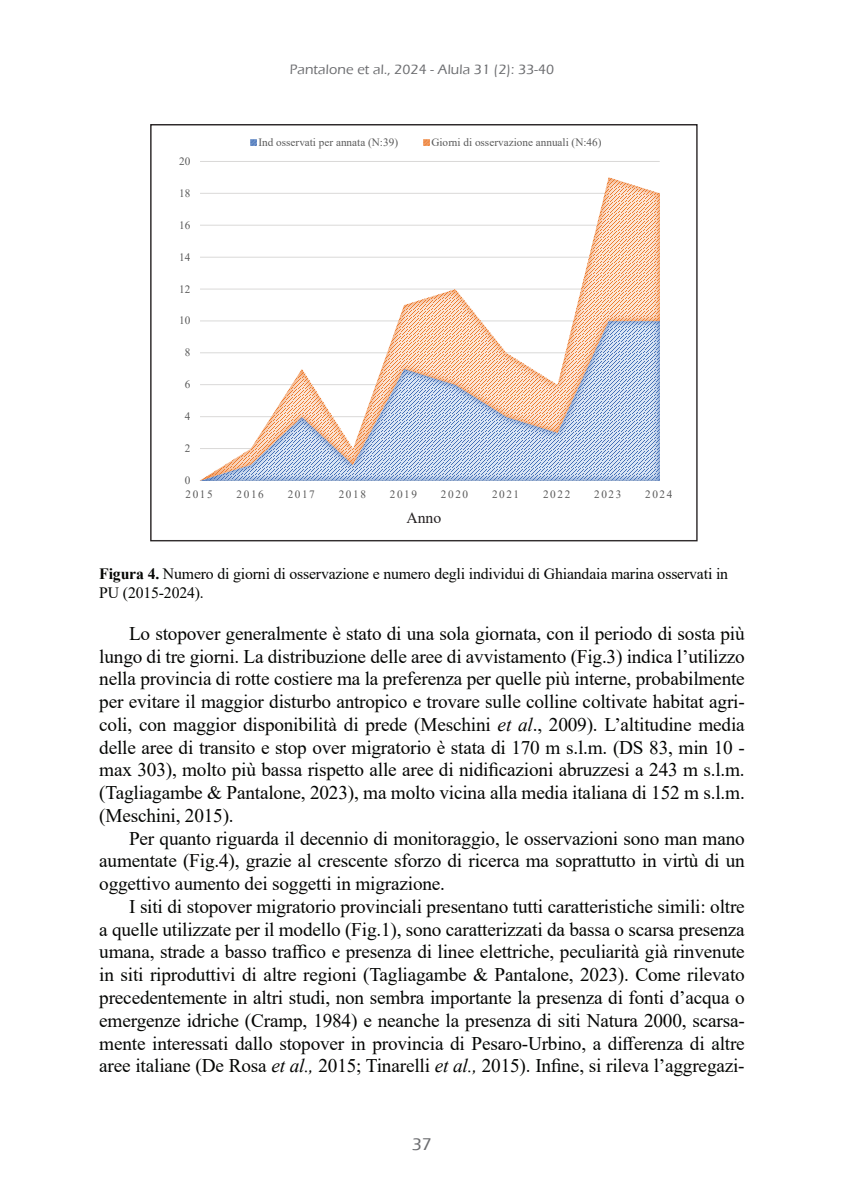
<style>
.page{position:relative;width:844px;height:1191px;background:#fff}
.page>*{position:absolute;margin:0;border:0;box-sizing:border-box;transform-origin:0 0}
.t1{font:19.25px/22.8px "Times New Roman";letter-spacing:-.01em;color:#040503;text-align:justify}
.t2{font:500 17.5px "Eras ITC";color:#6c6d70}
.t3{font:15.75px/18.9px "Times New Roman";letter-spacing:-.01em;color:#040503}
.t4{font:15.75px "Times New Roman";color:#231f20}
.t5{font:500 14px "Eras ITC";letter-spacing:.01em;color:#6c6d70}
.t6{font:11.2px "Times New Roman";letter-spacing:.005em;color:#595959}
.s1{font-weight:700}
.s2{font-style:italic}
</style>
<div class="page">
<hr style="left:200px;top:480px;width:459px;height:1px;background:#dad9d8">
<hr style="left:200px;top:161px;width:459px;height:1px;background:#dad9d8">
<img style="left:200px;top:177px;width:459px;height:303px">
<svg style="left:250px;top:140px;width:6px;height:6px"></svg>
<svg style="left:423px;top:140px;width:6px;height:6px"></svg>
<p class="t5" style="left:289px;top:62px;width:266px">Pantalone et al., 2024 - Alula 31 (2): 33-40</p>
<p class="t6" style="left:179px;top:153px;width:13px">20</p>
<p class="t6" style="left:179px;top:185px;width:13px">18</p>
<p class="t6" style="left:179px;top:217px;width:13px">16</p>
<p class="t6" style="left:179px;top:249px;width:13px">14</p>
<p class="t6" style="left:179px;top:281px;width:13px">12</p>
<p class="t6" style="left:179px;top:313px;width:13px">10</p>
<p class="t6" style="left:185px;top:345px;width:7px">8</p>
<p class="t6" style="left:185px;top:376px;width:7px">6</p>
<p class="t6" style="left:185px;top:408px;width:7px">4</p>
<p class="t6" style="left:185px;top:440px;width:7px">2</p>
<p class="t6" style="left:185px;top:472px;width:7px">0</p>
<p class="t6" style="left:258px;top:134px;width:141px">Ind osservati per annata (N:39)</p>
<p class="t6" style="left:431px;top:134px;width:171px">Giorni di osservazione annuali (N:46)</p>
<p class="t6" style="left:185px;top:486px;width:29px">2015</p>
<p class="t6" style="left:236px;top:486px;width:29px">2016</p>
<p class="t6" style="left:287px;top:486px;width:29px">2017</p>
<p class="t6" style="left:339px;top:486px;width:29px">2018</p>
<p class="t6" style="left:390px;top:486px;width:29px">2019</p>
<p class="t6" style="left:441px;top:486px;width:29px">2020</p>
<p class="t6" style="left:492px;top:486px;width:29px">2021</p>
<p class="t6" style="left:543px;top:486px;width:29px">2022</p>
<p class="t6" style="left:594px;top:486px;width:29px">2023</p>
<p class="t6" style="left:645px;top:486px;width:29px">2024</p>
<p class="t4" style="left:406px;top:507px;width:36px">Anno</p>
<p class="t3" style="left:99px;top:564px;width:630px"><span class="s1">Figura 4.</span> Numero di giorni di osservazione e numero degli individui di Ghiandaia marina osservati in<br>PU (2015-2024).</p>
<p class="t1" style="left:99px;top:621px;width:647px;text-indent:30px">Lo stopover generalmente è stato di una sola giornata, con il periodo di sosta più lungo di tre giorni. La distribuzione delle aree di avvistamento (Fig.3) indica l’utilizzo nella provincia di rotte costiere ma la preferenza per quelle più interne, probabilmente per evitare il maggior disturbo antropico e trovare sulle colline coltivate habitat agri&shy;coli, con maggior disponibilità di prede (Meschini <span class="s2">et al</span>., 2009). L’altitudine media delle aree di transito e stop over migratorio è stata di 170 m s.l.m. (DS 83, min 10 - max 303), molto più bassa rispetto alle aree di nidificazioni abruzzesi a 243 m s.l.m. (Tagliagambe &amp; Pantalone, 2023), ma molto vicina alla media italiana di 152 m s.l.m. (Meschini, 2015).</p>
<p class="t1" style="left:99px;top:826px;width:646px;text-indent:30px">Per quanto riguarda il decennio di monitoraggio, le osservazioni sono man mano aumentate (Fig.4), grazie al crescente sforzo di ricerca ma soprattutto in virtù di un oggettivo aumento dei soggetti in migrazione.</p>
<p class="t1" style="left:99px;top:894px;width:646px;text-indent:30px">I siti di stopover migratorio provinciali presentano tutti caratteristiche simili: oltre a quelle utilizzate per il modello (Fig.1), sono caratterizzati da bassa o scarsa presenza umana, strade a basso traffico e presenza di linee elettriche, peculiarità già rinvenute in siti riproduttivi di altre regioni (Tagliagambe &amp; Pantalone, 2023). Come rilevato precedentemente in altri studi, non sembra importante la presenza di fonti d’acqua o emergenze idriche (Cramp, 1984) e neanche la presenza di siti Natura 2000, scarsa&shy;mente interessati dallo stopover in provincia di Pesaro-Urbino, a differenza di altre aree italiane (De Rosa <span class="s2">et al.,</span> 2015; Tinarelli <span class="s2">et al.,</span> 2015). Infine, si rileva l’aggregazi-</p>
<p class="t2" style="left:412px;top:1134px;width:21px">37</p>
</div>
